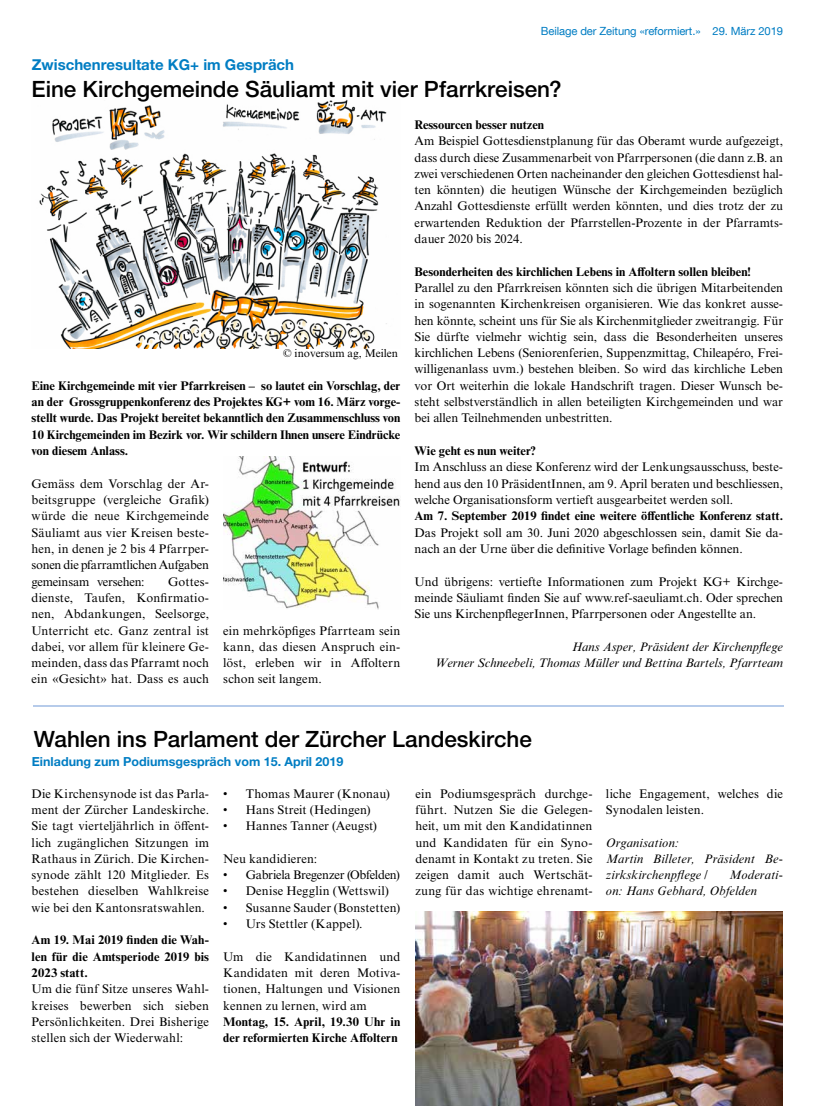
<style>
.page{position:relative;width:815px;height:1106px;background:#fff}
.page>*{position:absolute;margin:0;border:0;box-sizing:border-box;transform-origin:0 0}
.t1{font:500 22.5px "Helvetica Neue LT Pro";color:#000}
.t2{font:700 15px "Helvetica Neue LT Pro";color:#007dc3}
.t3{font:12.5px/16.2px "Times NRMT Pro";color:#000;text-align:justify}
.t4{font:700 12.5px/16.2px "Times NRMT Pro";color:#000;text-align:justify}
.t5{font:italic 12.5px/16.2px "Times NRMT Pro";color:#000}
.t6{font:700 12.5px "Helvetica Neue LT Pro";color:#007dc3}
.t7{font:12.5px "Times NRMT Pro";letter-spacing:-.02em;color:#000}
.t8{font:12.5px "Times NRMT Pro";letter-spacing:.02em;color:#000}
.t9{font:11.25px "Helvetica Neue LT Com";letter-spacing:-.01em;color:#007dc3}
.t10{font:11.25px "Times NRMT Pro";color:#000}
</style>
<div class="page">
<img style="left:415px;top:911px;width:367px;height:194px">
<hr style="left:33px;top:705px;width:750px;height:1px;background:#b6cbea">
<img style="left:39px;top:99px;width:348px;height:249px">
<img style="left:223px;top:456px;width:177px;height:154px">
<p class="t2" style="left:32px;top:55px;width:264px">Zwischenresultate KG+ im Gespräch</p>
<p class="t9" style="left:541px;top:24px;width:244px">Beilage der Zeitung «reformiert.» 29. März 2019</p>
<h1 class="t1" style="left:32px;top:76px;width:532px">Eine Kirchgemeinde Säuliamt mit vier Pfarrkreisen?</h1>
<p class="t10" style="left:283px;top:347px;width:116px">© inoversum ag, Meilen</p>
<p class="t4" style="left:32px;top:378px;width:370px">Eine Kirchgemeinde mit vier Pfarrkreisen – so lautet ein Vorschlag, der an der Grossgruppenkonferenz des Projektes KG+ vom 16. März vorge&shy;stellt wurde. Das Projekt bereitet bekanntlich den Zusammenschluss von 10 Kirchgemeinden im Bezirk vor. Wir schildern Ihnen unsere Eindrücke von diesem Anlass.</p>
<p class="t3" style="left:32px;top:476px;width:179px">Gemäss dem Vorschlag der Ar&shy;beitsgruppe (vergleiche Grafik) würde die neue Kirchgemeinde Säuliamt aus vier Kreisen beste&shy;hen, in denen je 2 bis 4 Pfarrper&shy;sonen die pfarramtlichen Aufgaben gemeinsam versehen:</p>
<p class="t3" style="left:32px;top:574px;width:179px;text-indent:137px">Gottes&shy;dienste, Taufen, Konfirmatio&shy;nen, Abdankungen, Seelsorge, Unterricht etc. Ganz zentral ist dabei, vor allem für kleinere Ge&shy;meinden, dass das Pfarramt noch ein «Gesicht» hat. Dass es auch</p>
<p class="t3" style="left:223px;top:623px;width:179px">ein mehrköpfiges Pfarrteam sein kann, das diesen Anspruch ein&shy;löst, erleben wir in Affoltern schon seit langem.</p>
<p class="t4" style="left:415px;top:117px;width:131px">Ressourcen besser nutzen</p>
<p class="t3" style="left:415px;top:134px;width:370px">Am Beispiel Gottesdienstplanung für das Oberamt wurde aufgezeigt, dass durch diese Zusammenarbeit von Pfarrpersonen (die dann z.B. an zwei verschiedenen Orten nacheinander den gleichen Gottesdienst hal&shy;ten könnten) die heutigen Wünsche der Kirchgemeinden bezüglich Anzahl Gottesdienste erfüllt werden könnten, und dies trotz der zu erwartenden Reduktion der Pfarrstellen-Prozente in der Pfarramts&shy;dauer 2020 bis 2024.</p>
<p class="t4" style="left:415px;top:264px;width:338px">Besonderheiten des kirchlichen Lebens in Affoltern sollen bleiben!</p>
<p class="t3" style="left:415px;top:280px;width:370px">Parallel zu den Pfarrkreisen könnten sich die übrigen Mitarbeitenden in sogenannten Kirchenkreisen organisieren. Wie das konkret ausse&shy;hen könnte, scheint uns für Sie als Kirchenmitglieder zweitrangig. Für Sie dürfte vielmehr wichtig sein, dass die Besonderheiten unseres kirchlichen Lebens (Seniorenferien, Suppenzmittag, Chileapéro, Frei&shy;willigenanlass uvm.) bestehen bleiben. So wird das kirchliche Leben vor Ort weiterhin die lokale Handschrift tragen. Dieser Wunsch be&shy;steht selbstverständlich in allen beteiligten Kirchgemeinden und war bei allen Teilnehmenden unbestritten.</p>
<p class="t4" style="left:415px;top:443px;width:123px">Wie geht es nun weiter?</p>
<p class="t3" style="left:415px;top:460px;width:370px">Im Anschluss an diese Konferenz wird der Lenkungsausschuss, beste&shy;hend aus den 10 PräsidentInnen, am 9. April beraten und beschliessen, welche Organisationsform vertieft ausgearbeitet werden soll.</p>
<p class="t4" style="left:415px;top:508px;width:370px">Am 7. September 2019 findet eine weitere öffentliche Konferenz statt.</p>
<p class="t3" style="left:415px;top:525px;width:370px">Das Projekt soll am 30. Juni 2020 abgeschlossen sein, damit Sie da&shy;nach an der Urne über die definitive Vorlage befinden können.</p>
<p class="t3" style="left:415px;top:574px;width:370px">Und übrigens: vertiefte Informationen zum Projekt KG+ Kirchge&shy;meinde Säuliamt finden Sie auf www.ref-saeuliamt.ch. Oder sprechen Sie uns KirchenpflegerInnen, Pfarrpersonen oder Angestellte an.</p>
<p class="t5" style="left:435px;top:639px;width:349px;text-align:right">Hans Asper, Präsident der Kirchenpflege<br>Werner Schneebeli, Thomas Müller und Bettina Bartels, Pfarrteam</p>
<h1 class="t1" style="left:34px;top:725px;width:499px">Wahlen ins Parlament der Zürcher Landeskirche</h1>
<p class="t6" style="left:32px;top:753px;width:313px">Einladung zum Podiumsgespräch vom 15. April 2019</p>
<p class="t3" style="left:32px;top:786px;width:179px">Die Kirchensynode ist das Parla&shy;ment der Zürcher Landeskirche.<br>Sie tagt vierteljährlich in öffent&shy;lich zugänglichen Sitzungen im Rathaus in Zürich. Die Kirchen&shy;synode zählt 120 Mitglieder. Es bestehen dieselben Wahlkreise wie bei den Kantonsratswahlen.</p>
<p class="t4" style="left:32px;top:932px;width:179px">Am 19. Mai 2019 finden die Wah&shy;len für die Amtsperiode 2019 bis 2023 statt.</p>
<p class="t3" style="left:32px;top:981px;width:179px">Um die fünf Sitze unseres Wahl&shy;kreises bewerben sich sieben Persönlichkeiten. Drei Bisherige stellen sich der Wiederwahl:</p>
<p class="t3" style="left:223px;top:786px;width:168px">• Thomas Maurer (Knonau)</p>
<p class="t3" style="left:223px;top:802px;width:149px">• Hans Streit (Hedingen)</p>
<p class="t3" style="left:223px;top:818px;width:155px">• Hannes Tanner (Aeugst)</p>
<p class="t3" style="left:223px;top:851px;width:96px">Neu kandidieren:</p>
<p class="t7" style="left:223px;top:867px;width:178px">• Gabriela Bregenzer (Obfelden)</p>
<p class="t8" style="left:223px;top:883px;width:167px">• Denise Hegglin (Wettswil)</p>
<p class="t3" style="left:223px;top:900px;width:179px">• Susanne Sauder (Bonstetten)</p>
<p class="t3" style="left:223px;top:916px;width:141px">• Urs Stettler (Kappel).</p>
<p class="t3" style="left:223px;top:949px;width:179px">Um die Kandidatinnen und Kandidaten mit deren Motiva&shy;tionen, Haltungen und Visionen kennen zu lernen, wird am</p>
<p class="t4" style="left:223px;top:1013px;width:179px">Montag, 15. April, 19.30 Uhr in der reformierten Kirche Affoltern</p>
<p class="t3" style="left:415px;top:786px;width:179px">ein Podiumsgespräch durchge&shy;führt. Nutzen Sie die Gelegen&shy;heit, um mit den Kandidatinnen und Kandidaten für ein Syno&shy;denamt in Kontakt zu treten. Sie zeigen damit auch Wertschät&shy;zung für das wichtige ehrenamt-</p>
<p class="t3" style="left:606px;top:786px;width:179px">liche Engagement, welches die<br>Synodalen leisten.</p>
<p class="t5" style="left:606px;top:835px;width:179px">Organisation:<br>Martin Billeter, Präsident Be&shy;zirkskirchenpflege /</p>
<p class="t5" style="left:606px;top:867px;width:179px;text-indent:123px">Moderati&shy;on: Hans Gebhard, Obfelden</p>
</div>
